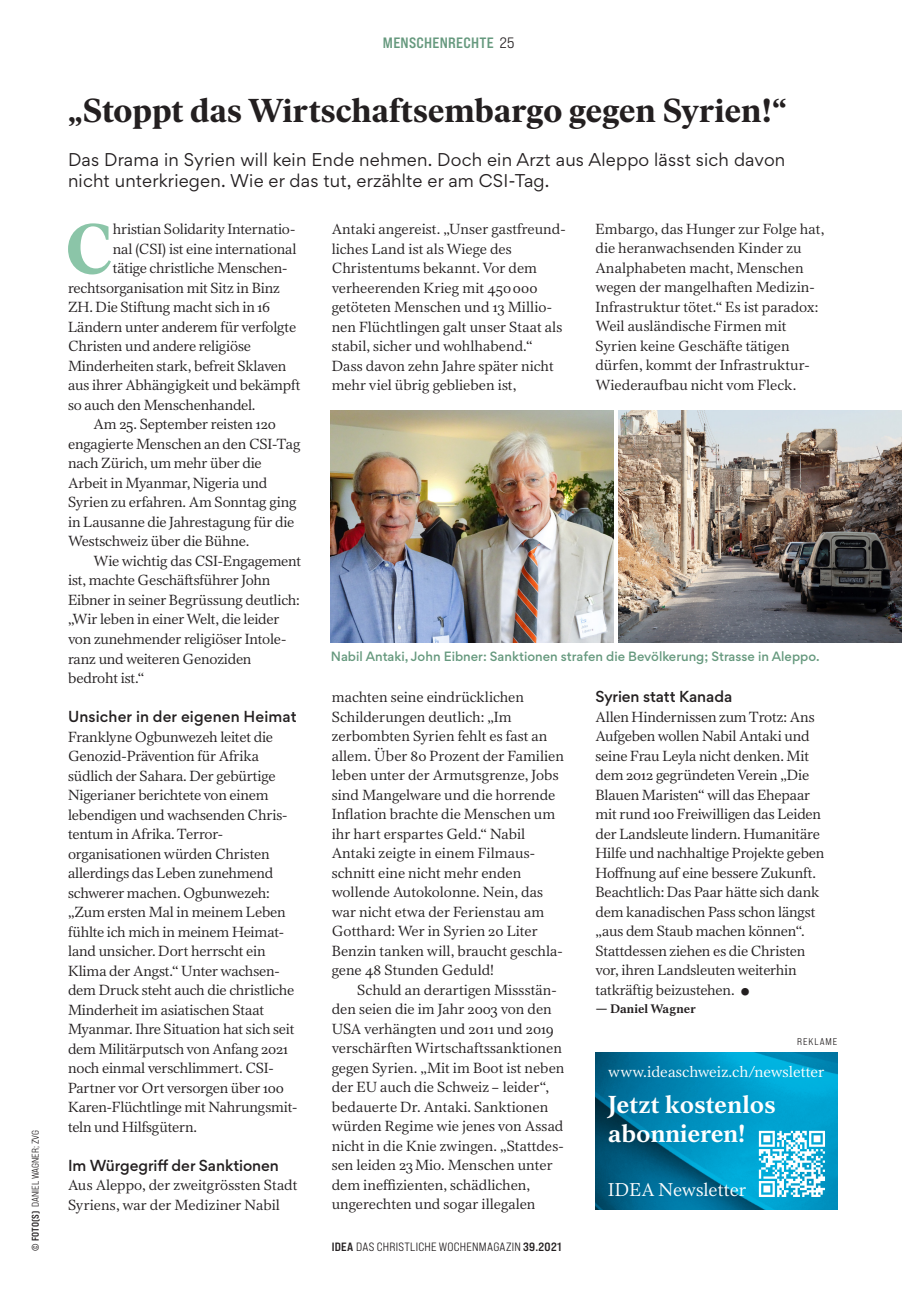
<style>
.page{position:relative;width:906px;height:1289px;background:#fff}
.page>*{position:absolute;margin:0;border:0;box-sizing:border-box;transform-origin:0 0}
.t1{font:700 69.9px "Ivar Headline";color:#8bc5a8}
.t2{font:700 33px "Ivar Headline";letter-spacing:.005em;color:#231f20}
.t3{font:700 24px/28.8px "Lector FSL";color:#fff}
.t4{font:18px "Lector FSL";color:#fff}
.t5{font:16.5px/21px "Gordita";letter-spacing:.01em;color:#231f20}
.t6{font:15px "Lector FSL";color:#fff}
.t7{font:15px "Bebas Neue Pro Exp Bd";letter-spacing:.02em;color:#66997e}
.t8{font:14.25px/19.5px "Lector FSL";letter-spacing:-.01em;color:#231f20}
.t9{font:500 14.25px "Gordita";letter-spacing:-.005em;color:#231f20}
.t10{font:500 12px "Gordita";color:#66997e}
.t11{font:12px "Bebas Neue Pro Exp Md";letter-spacing:.02em;color:#231f20}
.t12{font:700 12px "Lector FSL";letter-spacing:.01em;color:#231f20}
.t13{font:9.75px "Bebas Neue Pro Exp Md";letter-spacing:.005em;color:#231f20}
.t14{font:9.75px "Bebas Neue Pro Exp Md";letter-spacing:.1em;color:#231f20}
.s1{font-family:"Bebas Neue Pro Exp Bd"}
.s2{font-family:"Bebas Neue Pro Exp Md";color:#231f20}
.s3{font-family:"Gordita";font-weight:400}
</style>
<div class="page">
<img style="left:330px;top:410px;width:284px;height:232px">
<img style="left:618px;top:410px;width:283px;height:232px">
<img style="left:595px;top:1052px;width:243px;height:157px">
<svg style="left:759px;top:1130px;width:66px;height:66px"></svg>
<p class="t13" style="left:30px;top:1250px;width:122px;rotate:-90deg"><span class="s1">© Foto(s)</span> DANIEL WAGNER; ZVG</p>
<p class="t7" style="left:383px;top:33px;width:133px">MENSCHENRECHTE <span class="s2">25</span></p>
<h2 class="t2" style="left:68px;top:92px;width:720px">„Stoppt das Wirtschaftsembargo gegen Syrien!“</h2>
<p class="t5" style="left:68px;top:149px;width:719px">Das Drama in Syrien will kein Ende nehmen. Doch ein Arzt aus Aleppo lässt sich davon nicht unterkriegen. Wie er das tut, erzählte er am CSI-Tag.</p>
<h1 class="t1" style="left:66px;top:209px;width:48px">C</h1>
<p class="t8" style="left:113px;top:220px;width:184px">hristian Solidarity Internatio-</p>
<p class="t8" style="left:113px;top:239px;width:185px">nal (CSI) ist eine international</p>
<p class="t8" style="left:113px;top:259px;width:176px">tätige christliche Menschen-</p>
<p class="t8" style="left:68px;top:278px;width:213px">rechtsorganisation mit Sitz in Binz</p>
<p class="t8" style="left:68px;top:298px;width:204px">ZH. Die Stiftung macht sich in 16</p>
<p class="t8" style="left:68px;top:317px;width:230px">Ländern unter anderem für verfolgte</p>
<p class="t8" style="left:68px;top:337px;width:184px">Christen und andere religiöse</p>
<p class="t8" style="left:68px;top:356px;width:220px">Minderheiten stark, befreit Sklaven</p>
<p class="t8" style="left:68px;top:376px;width:234px">aus ihrer Abhängigkeit und bekämpft</p>
<p class="t8" style="left:68px;top:395px;width:189px">so auch den Menschenhandel.</p>
<p class="t8" style="left:94px;top:414px;width:184px">Am 25. September reisten 120</p>
<p class="t8" style="left:68px;top:434px;width:234px">engagierte Menschen an den CSI-Tag</p>
<p class="t8" style="left:68px;top:453px;width:195px">nach Zürich, um mehr über die</p>
<p class="t8" style="left:68px;top:473px;width:201px">Arbeit in Myanmar, Nigeria und</p>
<p class="t8" style="left:68px;top:492px;width:230px">Syrien zu erfahren. Am Sonntag ging</p>
<p class="t8" style="left:68px;top:512px;width:228px">in Lausanne die Jahrestagung für die</p>
<p class="t8" style="left:68px;top:531px;width:183px">Westschweiz über die Bühne.</p>
<p class="t8" style="left:94px;top:551px;width:209px">Wie wichtig das CSI-Engagement</p>
<p class="t8" style="left:68px;top:570px;width:204px">ist, machte Geschäftsführer John</p>
<p class="t8" style="left:68px;top:590px;width:233px">Eibner in seiner Begrüssung deutlich:</p>
<p class="t8" style="left:68px;top:609px;width:213px">„Wir leben in einer Welt, die leider</p>
<p class="t8" style="left:68px;top:629px;width:220px">von zunehmender religiöser Intole-</p>
<p class="t8" style="left:68px;top:648px;width:185px">ranz und weiteren Genoziden</p>
<p class="t8" style="left:68px;top:668px;width:78px">bedroht ist.“</p>
<p class="t9" style="left:68px;top:706px;width:230px">Unsicher in der eigenen Heimat</p>
<p class="t8" style="left:68px;top:726px;width:231px">Franklyne Ogbunwezeh leitet die<br>Genozid-Prävention für Afrika südlich der Sahara. Der gebürtige<br>Nigerianer berichtete von einem lebendigen und wachsenden Chris&shy;tentum in Afrika. Terror&shy;organisationen würden Christen allerdings das Leben zunehmend schwerer machen. Ogbunwezeh: „Zum ersten Mal in meinem Leben fühlte ich mich in meinem Heimat&shy;land unsicher. Dort herrscht ein<br>Klima der Angst.“ Unter wachsen&shy;dem Druck steht auch die christliche<br>Minderheit im asiatischen Staat<br>Myanmar. Ihre Situation hat sich seit dem Militärputsch von Anfang 2021 noch einmal verschlimmert. CSI-<br>Partner vor Ort versorgen über 100<br>Karen-Flüchtlinge mit Nahrungsmit&shy;teln und Hilfsgütern.</p>
<p class="t9" style="left:68px;top:1154px;width:212px">Im Würgegriff der Sanktionen</p>
<p class="t8" style="left:68px;top:1175px;width:231px">Aus Aleppo, der zweitgrössten Stadt<br>Syriens, war der Mediziner Nabil</p>
<p class="t8" style="left:332px;top:219px;width:235px">Antaki angereist. „Unser gastfreund&shy;liches Land ist als Wiege des Christentums bekannt. Vor dem verheerenden Krieg mit 450000 getöteten Menschen und 13 Millio&shy;nen Flüchtlingen galt unser Staat als stabil, sicher und wohlhabend.“ Dass davon zehn Jahre später nicht mehr viel übrig geblieben ist,</p>
<p class="t8" style="left:595px;top:219px;width:230px">Embargo, das Hunger zur Folge hat, die heranwachsenden Kinder zu<br>Analphabeten macht, Menschen wegen der mangelhaften Medizin-<br>Infrastruktur tötet.“ Es ist paradox:<br>Weil ausländische Firmen mit<br>Syrien keine Geschäfte tätigen dürfen, kommt der Infrastruktur-<br>Wiederaufbau nicht vom Fleck.</p>
<p class="t10" style="left:331px;top:647px;width:490px">Nabil Antaki, John Eibner: Sanktionen strafen die Bevölkerung; Strasse in Aleppo.</p>
<p class="t8" style="left:332px;top:687px;width:234px">machten seine eindrücklichen<br>Schilderungen deutlich: „Im zerbombten Syrien fehlt es fast an allem. Über 80 Prozent der Familien leben unter der Armutsgrenze, Jobs sind Mangelware und die horrende<br>Inflation brachte die Menschen um ihr hart erspartes Geld.“ Nabil<br>Antaki zeigte in einem Filmaus&shy;schnitt eine nicht mehr enden wollende Autokolonne. Nein, das war nicht etwa der Ferienstau am<br>Gotthard: Wer in Syrien 20 Liter<br>Benzin tanken will, braucht geschla&shy;gene 48 Stunden Geduld!</p>
<p class="t8" style="left:332px;top:980px;width:234px;text-indent:26px">Schuld an derartigen Missstän&shy;den seien die im Jahr 2003 von den USA verhängten und 2011 und 2019 verschärften Wirtschaftssanktionen gegen Syrien. „Mit im Boot ist neben der EU auch die Schweiz– leider“, bedauerte Dr. Antaki. Sanktionen würden Regime wie jenes von Assad nicht in die Knie zwingen. „Stattdes&shy;sen leiden 23Mio. Menschen unter dem ineffizienten, schädlichen, ungerechten und sogar illegalen</p>
<p class="t11" style="left:332px;top:1239px;width:231px"><span class="s1">IDEA</span> DAS CHRISTLICHE WOCHENMAGAZIN <span class="s1">39.2021</span></p>
<p class="t9" style="left:595px;top:686px;width:138px">Syrien statt Kanada</p>
<p class="t8" style="left:595px;top:707px;width:230px">Allen Hindernissen zum Trotz: Ans Aufgeben wollen Nabil Antaki und seine Frau Leyla nicht denken. Mit dem 2012 gegründeten Verein „Die Blauen Maristen“ will das Ehepaar mit rund 100 Freiwilligen das Leiden der Landsleute lindern. Humanitäre Hilfe und nachhaltige Projekte geben Hoffnung auf eine bessere Zukunft.<br>Beachtlich: Das Paar hätte sich dank dem kanadischen Pass schon längst „aus dem Staub machen können“.<br>Stattdessen ziehen es die Christen vor, ihren Landsleuten weiterhin tatkräftig beizustehen.</p>
<p class="t12" style="left:595px;top:1000px;width:102px"><span class="s3">—</span> Daniel Wagner</p>
<p class="t14" style="left:797px;top:1035px;width:42px">REKLAME</p>
<p class="t6" style="left:608px;top:1061px;width:218px">www.ideaschweiz.ch/newsletter</p>
<h3 class="t3" style="left:608px;top:1089px;width:169px">Jetzt kostenlos abonnieren!</h3>
<p class="t4" style="left:608px;top:1178px;width:140px">IDEA Newsletter</p>
</div>
